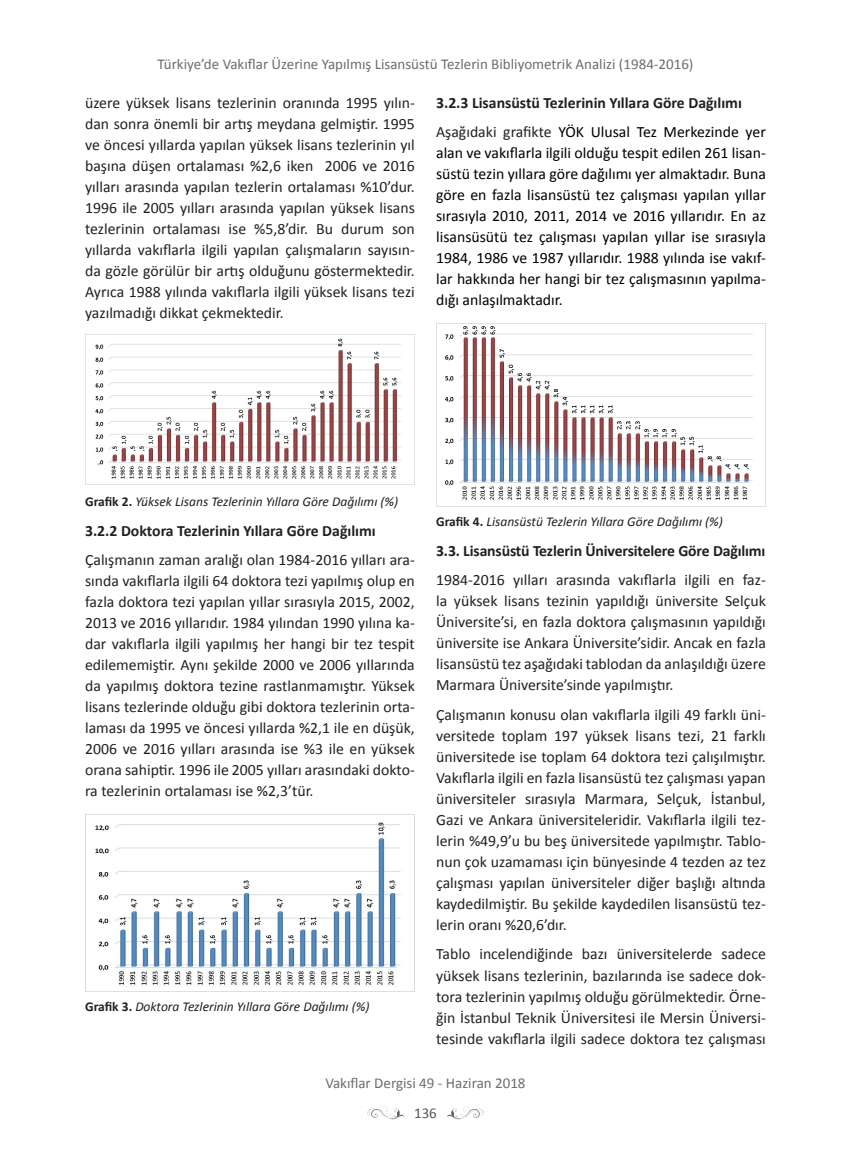
<style>
.page{position:relative;width:851px;height:1170px;background:#fff}
.page>*{position:absolute;margin:0;border:0;box-sizing:border-box;transform-origin:0 0}
.t1{font:15.75px/21px "Calibri";color:#231f20;text-align:justify}
.t2{font:15.75px/21px "Calibri";color:#000001;text-align:justify}
.t3{font:700 15.75px/29.5px "Calibri";letter-spacing:-.005em;color:#231f20}
.t4{font:15px "Calibri";color:#6c6d70}
.t5{font:15px "Calibri";color:#57585a}
.t6{font:italic 13.5px "Calibri";color:#231f20}
.s1{font-weight:400}
.s2{font-weight:400;color:#000001}
.s3{font-weight:700;font-style:normal}
</style>
<div class="page">
<svg style="left:367px;top:1106px;width:37px;height:14px"></svg>
<svg style="left:447px;top:1106px;width:37px;height:14px"></svg>
<img style="left:85px;top:334px;width:330px;height:150px">
<img style="left:85px;top:814px;width:330px;height:177px">
<img style="left:436px;top:323px;width:329px;height:183px">
<p class="t4" style="left:157px;top:54px;width:537px">Türkiye’de Vakıflar Üzerine Yapılmış Lisansüstü Tezlerin Bibliyometrik Analizi (1984-2016)</p>
<p class="t1" style="left:85px;top:92px;width:331px">üzere yüksek lisans tezlerinin oranında 1995 yılın&shy;dan sonra önemli bir artış meydana gelmiştir. 1995 ve öncesi yıllarda yapılan yüksek lisans tezlerinin yıl başına düşen ortalaması %2,6 iken 2006 ve 2016 yılları arasında yapılan tezlerin ortalaması %10’dur.<br>1996 ile 2005 yılları arasında yapılan yüksek lisans tezlerinin ortalaması ise %5,8’dir. Bu durum son yıllarda vakıflarla ilgili yapılan çalışmaların sayısın&shy;da gözle görülür bir artış olduğunu göstermektedir.<br>Ayrıca 1988 yılında vakıflarla ilgili yüksek lisans tezi yazılmadığı dikkat çekmektedir.</p>
<p class="t3" style="left:436px;top:87px;width:331px">3.2.3 Lisansüstü Tezlerinin Yıllara Göre Dağılımı<br><span class="s1">Aşağıdaki grafikte</span> <span class="s2">YÖK Ulusal Tez Merkezinde yer</span></p>
<p class="t2" style="left:436px;top:142px;width:331px">alan ve vakıflarla ilgili olduğu tespit edilen 261 lisan&shy;süstü tezin yıllara göre dağılımı yer almaktadır. Buna göre en fazla lisansüstü tez çalışması yapılan yıllar sırasıyla 2010, 2011, 2014 ve 2016 yıllarıdır. En az lisansüsütü tez çalışması yapılan yıllar ise sırasıyla 1984, 1986 ve 1987 yıllarıdır. 1988 yılında ise vakıf&shy;lar hakkında her hangi bir tez çalışmasının yapılma&shy;dığı anlaşılmaktadır.</p>
<p class="t6" style="left:85px;top:492px;width:315px"><span class="s3">Grafik 2.</span> Yüksek Lisans Tezlerinin Yıllara Göre Dağılımı (%)</p>
<p class="t3" style="left:85px;top:515px;width:292px">3.2.2 Doktora Tezlerinin Yıllara Göre Dağılımı</p>
<p class="t1" style="left:85px;top:549px;width:331px">Çalışmanın zaman aralığı olan 1984-2016 yılları ara&shy;sında vakıflarla ilgili 64 doktora tezi yapılmış olup en fazla doktora tezi yapılan yıllar sırasıyla 2015, 2002, 2013 ve 2016 yıllarıdır. 1984 yılından 1990 yılına ka&shy;dar vakıflarla ilgili yapılmış her hangi bir tez tespit edilememiştir. Aynı şekilde 2000 ve 2006 yıllarında da yapılmış doktora tezine rastlanmamıştır. Yüksek lisans tezlerinde olduğu gibi doktora tezlerinin orta&shy;laması da 1995 ve öncesi yıllarda %2,1 ile en düşük, 2006 ve 2016 yılları arasında ise %3 ile en yüksek orana sahiptir. 1996 ile 2005 yılları arasındaki dokto&shy;ra tezlerinin ortalaması ise %2,3’tür.</p>
<p class="t6" style="left:85px;top:996px;width:286px"><span class="s3">Grafik 3.</span> Doktora Tezlerinin Yıllara Göre Dağılımı (%)</p>
<p class="t6" style="left:436px;top:512px;width:288px"><span class="s3">Grafik 4.</span> Lisansüstü Tezlerin Yıllara Göre Dağılımı (%)</p>
<p class="t3" style="left:436px;top:535px;width:331px">3.3. Lisansüstü Tezlerin Üniversitelere Göre Dağılımı</p>
<p class="t1" style="left:436px;top:569px;width:331px">1984-2016 yılları arasında vakıflarla ilgili en faz&shy;la yüksek lisans tezinin yapıldığı üniversite Selçuk Üniversite’si, en fazla doktora çalışmasının yapıldığı üniversite ise Ankara Üniversite’sidir. Ancak en fazla lisansüstü tez aşağıdaki tablodan da anlaşıldığı üzere Marmara Üniversite’sinde yapılmıştır.</p>
<p class="t1" style="left:436px;top:704px;width:331px">Çalışmanın konusu olan vakıflarla ilgili 49 farklı üni&shy;versitede toplam 197 yüksek lisans tezi, 21 farklı üniversitede ise toplam 64 doktora tezi çalışılmıştır.<br>Vakıflarla ilgili en fazla lisansüstü tez çalışması yapan üniversiteler sırasıyla Marmara, Selçuk, İstanbul, Gazi ve Ankara üniversiteleridir. Vakıflarla ilgili tez&shy;lerin %49,9’u bu beş üniversitede yapılmıştır. Tablo&shy;nun çok uzamaması için bünyesinde 4 tezden az tez çalışması yapılan üniversiteler diğer başlığı altında kaydedilmiştir. Bu şekilde kaydedilen lisansüstü tez&shy;lerin oranı %20,6’dır.</p>
<p class="t1" style="left:436px;top:943px;width:331px">Tablo incelendiğinde bazı üniversitelerde sadece yüksek lisans tezlerinin, bazılarında ise sadece dok&shy;tora tezlerinin yapılmış olduğu görülmektedir. Örne&shy;ğin İstanbul Teknik Üniversitesi ile Mersin Üniversi&shy;tesinde vakıflarla ilgili sadece doktora tez çalışması</p>
<p class="t4" style="left:325px;top:1073px;width:202px">Vakıflar Dergisi 49 - Haziran 2018</p>
<p class="t5" style="left:414px;top:1103px;width:24px">136</p>
</div>
